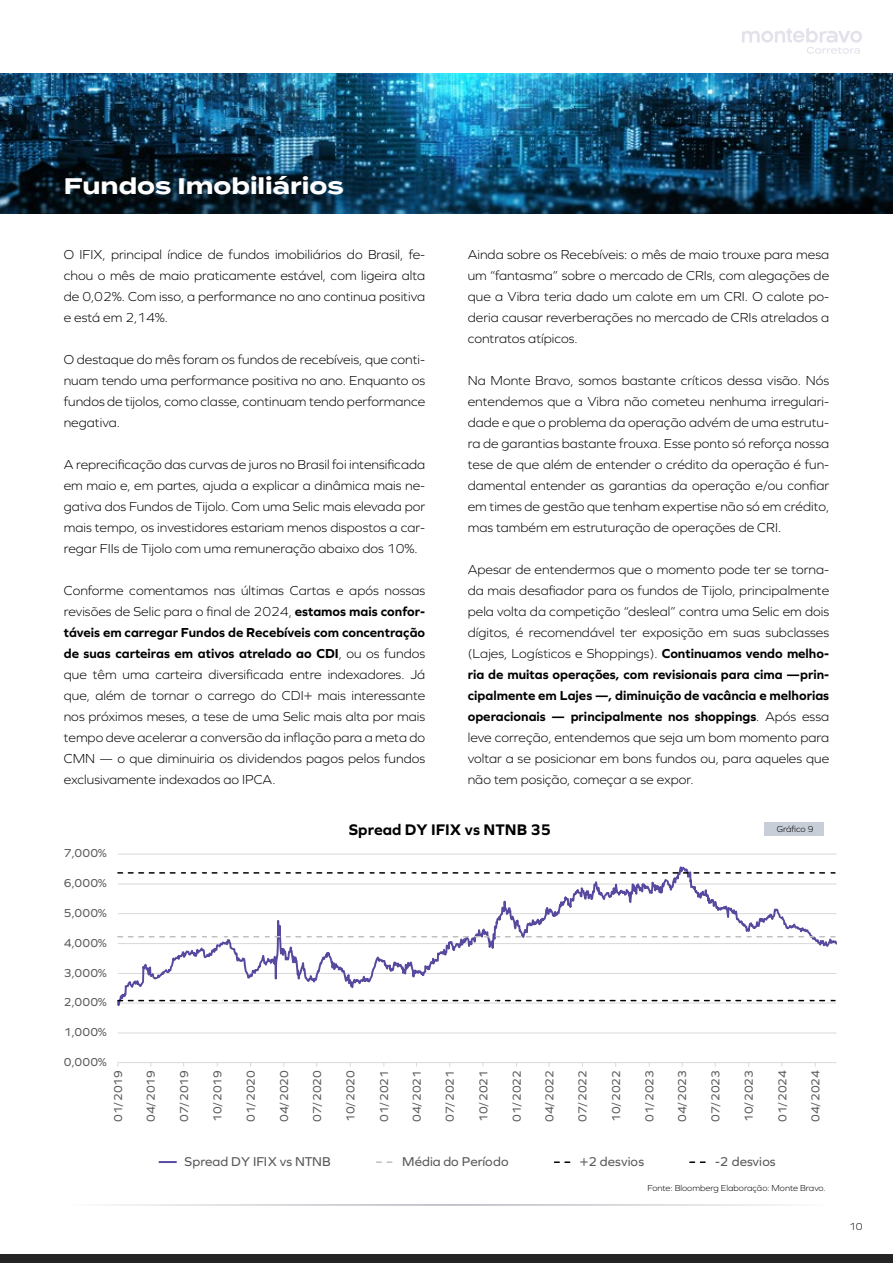
<style>
.page{position:relative;width:893px;height:1263px;background:#fff}
.page>*{position:absolute;margin:0;border:0;box-sizing:border-box;transform-origin:0 0}
.t1{font:700 22.5px "Termina";color:#fff}
.t2{font:700 15.9px "Graphie";color:#000}
.t3{font:300 13.5px/21px "Graphie";color:#000;text-align:justify}
.t4{font:13.35px "Graphie";letter-spacing:.005em;color:#595a5a}
.t5{font:12px "Graphie";letter-spacing:.015em;color:#595a5a}
.t6{font:300 10.5px "Graphie";color:#000}
.t7{font:300 9px "Graphie";color:#000}
.s1{font-weight:700}
</style>
<div class="page">
<div style="left:0;top:1255px;width:893px;height:8px;background:#242424"></div>
<svg style="left:742px;top:28px;width:120px;height:26px"></svg>
<img style="left:0;top:73px;width:893px;height:141px">
<hr style="left:118px;top:1033px;width:718px;height:1px;background:#dad9d9">
<hr style="left:118px;top:854px;width:718px;height:1px;background:#dad9d9">
<hr style="left:118px;top:1062px;width:718px;height:1px;background:#dad9d9">
<svg style="left:118px;top:866px;width:719px;height:140px"></svg>
<svg style="left:118px;top:936px;width:718px;height:1px"></svg>
<svg style="left:118px;top:872px;width:718px;height:2px"></svg>
<svg style="left:118px;top:1000px;width:718px;height:1px"></svg>
<svg style="left:159px;top:1161px;width:17px;height:2px"></svg>
<svg style="left:376px;top:1161px;width:16px;height:2px"></svg>
<svg style="left:554px;top:1161px;width:16px;height:2px"></svg>
<svg style="left:689px;top:1161px;width:17px;height:2px"></svg>
<div style="left:764px;top:822px;width:59px;height:14px;background:#c7ced8"></div>
<h1 class="t1" style="left:64px;top:169px;width:281px">Fundos Imobiliários</h1>
<p class="t3" style="left:64px;top:244px;width:363px">O IFIX, principal índice de fundos imobiliários do Brasil, fe&shy;chou o mês de maio praticamente estável, com ligeira alta de 0,02%. Com isso, a performance no ano continua positiva e está em 2,14%.</p>
<p class="t3" style="left:64px;top:349px;width:363px">O destaque do mês foram os fundos de recebíveis, que conti&shy;nuam tendo uma performance positiva no ano. Enquanto os fundos de tijolos, como classe, continuam tendo performance negativa.</p>
<p class="t3" style="left:64px;top:454px;width:363px">A reprecificação das curvas de juros no Brasil foi intensificada em maio e, em partes, ajuda a explicar a dinâmica mais ne&shy;gativa dos Fundos de Tijolo. Com uma Selic mais elevada por mais tempo, os investidores estariam menos dispostos a car&shy;regar FIIs de Tijolo com uma remuneração abaixo dos 10%.</p>
<p class="t3" style="left:64px;top:580px;width:363px">Conforme comentamos nas últimas Cartas e após nossas revisões de Selic para o final de 2024, <span class="s1">estamos mais confor&shy;táveis em carregar Fundos de Recebíveis com concentração de suas carteiras em ativos atrelado ao CDI</span>, ou os fundos que têm uma carteira diversificada entre indexadores. Já que, além de tornar o carrego do CDI+ mais interessante nos próximos meses, a tese de uma Selic mais alta por mais tempo deve acelerar a conversão da inflação para a meta do CMN — o que diminuiria os dividendos pagos pelos fundos exclusivamente indexados ao IPCA.</p>
<p class="t3" style="left:468px;top:244px;width:363px">Ainda sobre os Recebíveis: o mês de maio trouxe para mesa um “fantasma” sobre o mercado de CRIs, com alegações de que a Vibra teria dado um calote em um CRI. O calote po&shy;deria causar reverberações no mercado de CRIs atrelados a contratos atípicos.</p>
<p class="t3" style="left:468px;top:370px;width:363px">Na Monte Bravo, somos bastante críticos dessa visão. Nós entendemos que a Vibra não cometeu nenhuma irregulari&shy;dade e que o problema da operação advém de uma estrutu&shy;ra de garantias bastante frouxa. Esse ponto só reforça nossa tese de que além de entender o crédito da operação é fun&shy;damental entender as garantias da operação e/ou confiar em times de gestão que tenham expertise não só em crédito, mas também em estruturação de operações de CRI.</p>
<p class="t3" style="left:468px;top:559px;width:363px">Apesar de entendermos que o momento pode ter se torna&shy;da mais desafiador para os fundos de Tijolo, principalmente pela volta da competição “desleal” contra uma Selic em dois dígitos, é recomendável ter exposição em suas subclasses (Lajes, Logísticos e Shoppings). <span class="s1">Continuamos vendo melho&shy;ria de muitas operações, com revisionais para cima —prin&shy;cipalmente em Lajes —, diminuição de vacância e melhorias operacionais — principalmente nos shoppings</span>. Após essa leve correção, entendemos que seja um bom momento para voltar a se posicionar em bons fundos ou, para aqueles que não tem posição, começar a se expor.</p>
<p class="t5" style="left:64px;top:846px;width:44px">7,000%</p>
<p class="t5" style="left:64px;top:876px;width:44px">6,000%</p>
<p class="t5" style="left:64px;top:906px;width:44px">5,000%</p>
<p class="t5" style="left:64px;top:936px;width:44px">4,000%</p>
<p class="t5" style="left:64px;top:966px;width:44px">3,000%</p>
<p class="t5" style="left:64px;top:995px;width:44px">2,000%</p>
<p class="t5" style="left:64px;top:1025px;width:44px">1,000%</p>
<p class="t5" style="left:64px;top:1055px;width:44px">0,000%</p>
<p class="t2" style="left:349px;top:820px;width:204px">Spread DY IFIX vs NTNB 35</p>
<p class="t7" style="left:777px;top:824px;width:38px">Gráfico 9</p>
<p class="t5" style="left:111px;top:1122px;width:53px;rotate:-90deg">01/2019</p>
<p class="t5" style="left:144px;top:1122px;width:53px;rotate:-90deg">04/2019</p>
<p class="t5" style="left:177px;top:1122px;width:53px;rotate:-90deg">07/2019</p>
<p class="t5" style="left:210px;top:1122px;width:53px;rotate:-90deg">10/2019</p>
<p class="t5" style="left:244px;top:1122px;width:53px;rotate:-90deg">01/2020</p>
<p class="t5" style="left:277px;top:1122px;width:53px;rotate:-90deg">04/2020</p>
<p class="t5" style="left:310px;top:1122px;width:53px;rotate:-90deg">07/2020</p>
<p class="t5" style="left:344px;top:1122px;width:53px;rotate:-90deg">10/2020</p>
<p class="t5" style="left:377px;top:1122px;width:53px;rotate:-90deg">01/2021</p>
<p class="t5" style="left:410px;top:1122px;width:53px;rotate:-90deg">04/2021</p>
<p class="t5" style="left:443px;top:1122px;width:53px;rotate:-90deg">07/2021</p>
<p class="t5" style="left:476px;top:1122px;width:53px;rotate:-90deg">10/2021</p>
<p class="t5" style="left:510px;top:1122px;width:53px;rotate:-90deg">01/2022</p>
<p class="t5" style="left:542px;top:1122px;width:53px;rotate:-90deg">04/2022</p>
<p class="t5" style="left:576px;top:1122px;width:53px;rotate:-90deg">07/2022</p>
<p class="t5" style="left:609px;top:1122px;width:53px;rotate:-90deg">10/2022</p>
<p class="t5" style="left:642px;top:1122px;width:53px;rotate:-90deg">01/2023</p>
<p class="t5" style="left:675px;top:1122px;width:53px;rotate:-90deg">04/2023</p>
<p class="t5" style="left:708px;top:1122px;width:53px;rotate:-90deg">07/2023</p>
<p class="t5" style="left:742px;top:1122px;width:53px;rotate:-90deg">10/2023</p>
<p class="t5" style="left:775px;top:1122px;width:53px;rotate:-90deg">01/2024</p>
<p class="t5" style="left:808px;top:1122px;width:53px;rotate:-90deg">04/2024</p>
<p class="t4" style="left:185px;top:1154px;width:148px">Spread DY IFIX vs NTNB</p>
<p class="t4" style="left:402px;top:1154px;width:108px">Média do Período</p>
<p class="t4" style="left:580px;top:1154px;width:66px">+2 desvios</p>
<p class="t4" style="left:715px;top:1154px;width:62px">-2 desvios</p>
<p class="t7" style="left:647px;top:1183px;width:180px">Fonte: Bloomberg Elaboração: Monte Bravo.</p>
<p class="t6" style="left:849px;top:1221px;width:15px">10</p>
</div>
